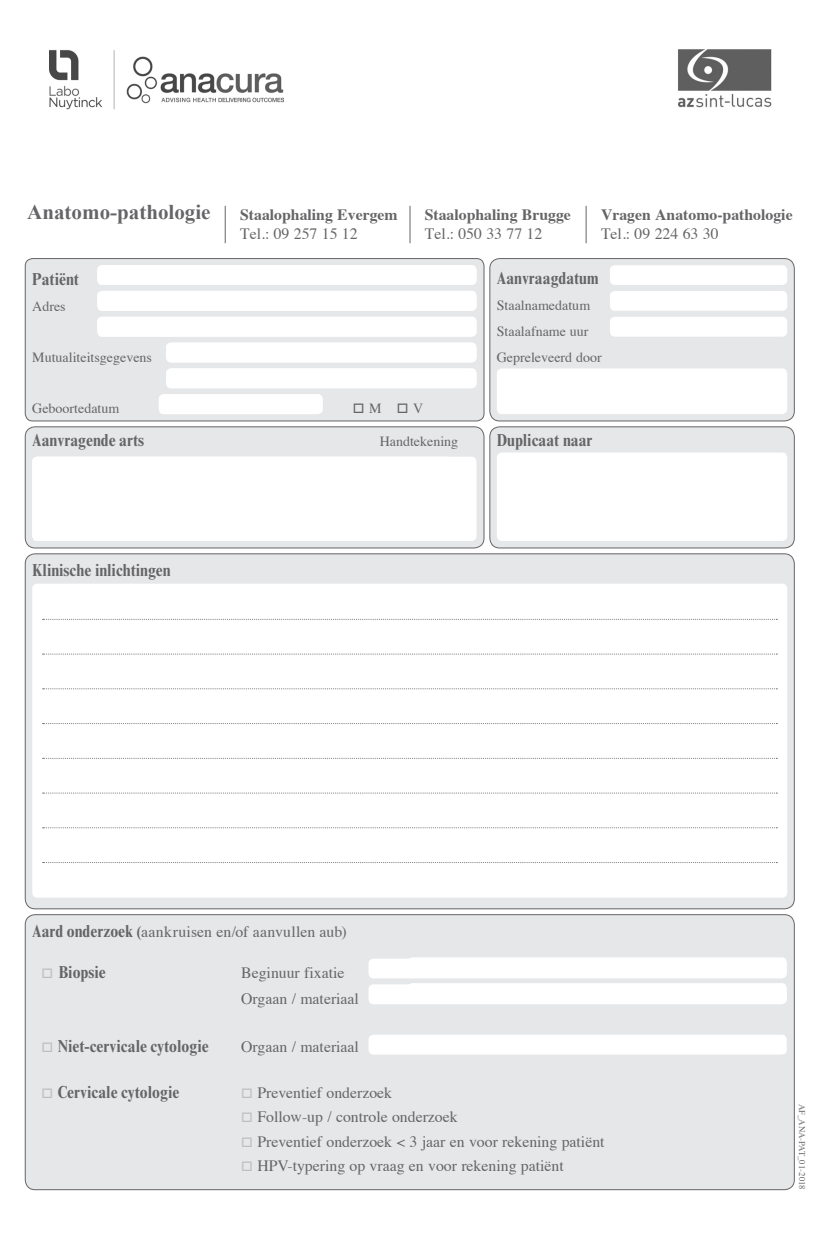
<style>
.page{position:relative;width:819px;height:1241px;background:#fff}
.page>*{position:absolute;margin:0;border:0;box-sizing:border-box;transform-origin:0 0}
.t1{font:700 21px "Times New Roman";color:#656568}
.t2{font:700 condensed 17.5px "Times New Roman MT Std";color:#656568}
.t3{font:15.75px "Times";color:#656568}
.t4{font:700 15.75px "Times";color:#656568}
.t5{font:14px "Times";color:#656568}
.t6{font:8.75px "Times";color:#656568}
.s1{font-family:"Times New Roman MT Std";font-weight:700;font-stretch:condensed;font-size:17.5px}
.s2{font-family:"Times New Roman MT Std";font-weight:700;font-stretch:condensed}
.s3{color:#bebfc1}
</style>
<div class="page">
<img style="left:50px;top:50px;width:233px;height:59px">
<img style="left:678px;top:49px;width:94px;height:59px">
<div style="left:25px;top:258px;width:459px;height:163px;background:#e6e7e9;border-radius:7px"></div>
<div style="left:25px;top:258px;width:459px;height:163px;border:1px solid #656568;border-radius:7px"></div>
<div style="left:490px;top:258px;width:304px;height:163px;background:#e6e7e9;border-radius:10px"></div>
<div style="left:489px;top:258px;width:305px;height:163px;border:1px solid #656568;border-radius:10px"></div>
<div style="left:490px;top:427px;width:304px;height:121px;background:#e6e7e9;border-radius:10px"></div>
<div style="left:489px;top:426px;width:305px;height:122px;border:1px solid #656568;border-radius:10px"></div>
<div style="left:25px;top:427px;width:459px;height:121px;background:#e6e7e9;border-radius:10px"></div>
<div style="left:25px;top:426px;width:459px;height:122px;border:1px solid #656568;border-radius:10px"></div>
<div style="left:25px;top:553px;width:769px;height:355px;background:#e6e7e9;border-radius:10px"></div>
<div style="left:25px;top:914px;width:769px;height:275px;background:#e6e7e9;border-radius:10px"></div>
<div style="left:497px;top:452px;width:290px;height:89px;background:#fff;border-radius:5px"></div>
<div style="left:407px;top:957px;width:379px;height:20px;background:#fff;border-radius:5px"></div>
<div style="left:610px;top:265px;width:177px;height:20px;background:#fff;border-radius:5px"></div>
<div style="left:407px;top:982px;width:379px;height:20px;background:#fff;border-radius:5px"></div>
<div style="left:368px;top:1034px;width:418px;height:20px;background:#fff;border-radius:5px"></div>
<div style="left:610px;top:291px;width:177px;height:20px;background:#fff;border-radius:5px"></div>
<div style="left:610px;top:317px;width:177px;height:19px;background:#fff;border-radius:5px"></div>
<div style="left:32px;top:456px;width:444px;height:85px;background:#fff;border-radius:5px"></div>
<div style="left:32px;top:583px;width:755px;height:314px;background:#fff;border-radius:5px"></div>
<div style="left:97px;top:265px;width:379px;height:20px;background:#fff;border-radius:5px"></div>
<div style="left:368px;top:958px;width:418px;height:20px;background:#fff;border-radius:5px"></div>
<div style="left:97px;top:291px;width:379px;height:20px;background:#fff;border-radius:5px"></div>
<div style="left:368px;top:984px;width:418px;height:20px;background:#fff;border-radius:5px"></div>
<div style="left:97px;top:317px;width:379px;height:19px;background:#fff;border-radius:5px"></div>
<div style="left:166px;top:342px;width:310px;height:20px;background:#fff;border-radius:5px"></div>
<div style="left:497px;top:368px;width:290px;height:46px;background:#fff;border-radius:5px"></div>
<div style="left:166px;top:368px;width:310px;height:20px;background:#fff;border-radius:5px"></div>
<div style="left:159px;top:394px;width:163px;height:20px;background:#fff;border-radius:5px"></div>
<svg style="left:43px;top:618px;width:734px;height:1px"></svg>
<svg style="left:43px;top:653px;width:734px;height:1px"></svg>
<svg style="left:43px;top:688px;width:734px;height:1px"></svg>
<svg style="left:43px;top:723px;width:734px;height:1px"></svg>
<svg style="left:43px;top:757px;width:734px;height:1px"></svg>
<svg style="left:43px;top:792px;width:734px;height:1px"></svg>
<svg style="left:43px;top:827px;width:734px;height:1px"></svg>
<svg style="left:43px;top:862px;width:734px;height:1px"></svg>
<hr style="left:225px;top:206px;width:1px;height:37px;background:#656568">
<hr style="left:585px;top:206px;width:1px;height:37px;background:#656568">
<hr style="left:409px;top:206px;width:1px;height:37px;background:#656568">
<p class="t1" style="left:27px;top:197px;width:185px">Anatomo-pathologie</p>
<p class="t4" style="left:424px;top:200px;width:148px">Staalophaling Brugge</p>
<p class="t3" style="left:424px;top:219px;width:119px">Tel.: 050 33 77 12</p>
<p class="t4" style="left:240px;top:200px;width:159px">Staalophaling Evergem</p>
<p class="t3" style="left:240px;top:219px;width:119px">Tel.: 09 257 15 12</p>
<p class="t4" style="left:601px;top:200px;width:193px">Vragen Anatomo-pathologie</p>
<p class="t3" style="left:601px;top:219px;width:119px">Tel.: 09 224 63 30</p>
<p class="t2" style="left:32px;top:269px;width:48px">Patiënt</p>
<p class="t5" style="left:32px;top:293px;width:35px">Adres</p>
<p class="t5" style="left:32px;top:344px;width:121px">Mutualiteitsgegevens</p>
<p class="t5" style="left:32px;top:395px;width:89px">Geboortedatum</p>
<p class="t5" style="left:353px;top:395px;width:72px">□M □V</p>
<p class="t2" style="left:497px;top:268px;width:103px">Aanvraagdatum</p>
<p class="t5" style="left:497px;top:292px;width:95px">Staalnamedatum</p>
<p class="t5" style="left:497px;top:318px;width:93px">Staalafname uur</p>
<p class="t5" style="left:497px;top:344px;width:106px">Gepreleveerd door</p>
<p class="t2" style="left:32px;top:430px;width:113px">Aanvragende arts</p>
<p class="t5" style="left:379px;top:428px;width:80px">Handtekening</p>
<p class="t2" style="left:497px;top:429px;width:97px">Duplicaat naar</p>
<p class="t2" style="left:32px;top:560px;width:140px">Klinische inlichtingen</p>
<p class="t3" style="left:32px;top:916px;width:316px"><span class="s1">Aard onderzoek</span> <span class="s2">(</span>aankruisen en/of aanvullen aub)</p>
<p class="t2" style="left:42px;top:961px;width:66px"><span class="s3">□</span> Biopsie</p>
<p class="t3" style="left:241px;top:957px;width:105px">Beginuur fixatie</p>
<p class="t3" style="left:241px;top:983px;width:119px">Orgaan / materiaal</p>
<p class="t2" style="left:42px;top:1035px;width:169px"><span class="s3">□</span> Niet-cervicale cytologie</p>
<p class="t3" style="left:241px;top:1031px;width:119px">Orgaan / materiaal</p>
<p class="t2" style="left:42px;top:1081px;width:139px"><span class="s3">□</span> Cervicale cytologie</p>
<p class="t3" style="left:241px;top:1077px;width:152px"><span class="s3">□</span> Preventief onderzoek</p>
<p class="t3" style="left:241px;top:1101px;width:218px"><span class="s3">□</span> Follow-up / controle onderzoek</p>
<p class="t3" style="left:241px;top:1126px;width:365px"><span class="s3">□</span> Preventief onderzoek &lt; 3 jaar en voor rekening patiënt</p>
<p class="t3" style="left:241px;top:1150px;width:324px"><span class="s3">□</span> HPV-typering op vraag en voor rekening patiënt</p>
<p class="t6" style="left:810px;top:1103px;width:87px;rotate:90deg">AF_ANA-PAT_01-2018</p>
</div>
